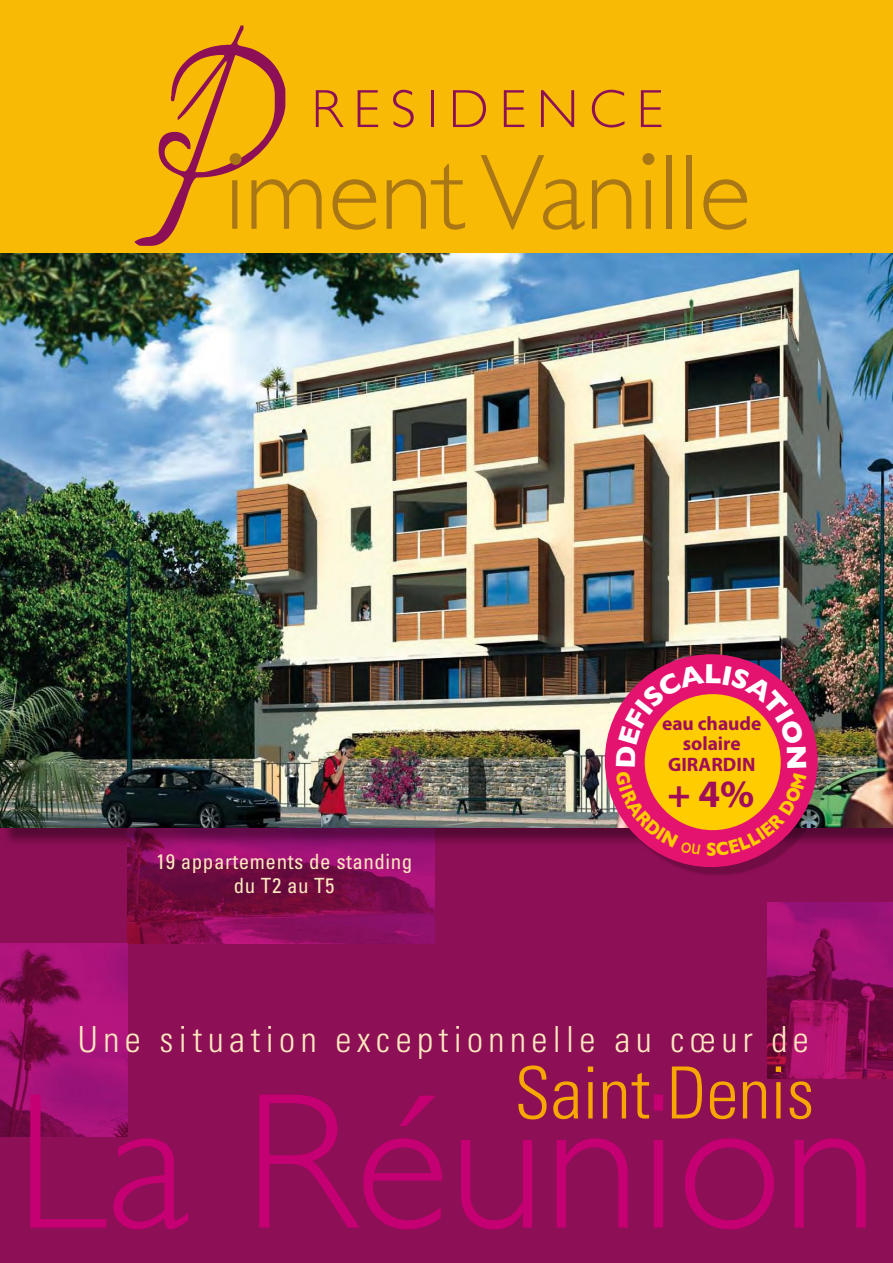
<style>
.page{position:relative;width:893px;height:1263px;background:#fff}
.page>*{position:absolute;margin:0;border:0;box-sizing:border-box;transform-origin:0 0}
.t1{font:300 195px "Gill Sans";color:#c40073}
.t2{font:300 108px "Gill Sans";color:#aa7716}
.t3{font:300 condensed 72px "Univers";color:#f6a800}
.t4{font:300 54px "Gill Sans";letter-spacing:.2em;color:#8d0f56}
.t5{font:700 38.85px "Myriad Pro";color:#a10d59}
.t6{font:300 condensed 36px "Univers";letter-spacing:.15em;color:#ffe9bf}
.t7{font:condensed 21px/24px "Univers";letter-spacing:.025em;color:#ffe9bf;text-align:center}
.t8{font:700 19.5px/19.5px "Myriad Pro";color:#a10d59;text-align:center}
.t9{font:700 19.5px "Gill Sans";color:#fc0;scale:.9 1}
</style>
<div class="page">
<div style="left:0;top:0;width:893px;height:253px;background:#f9ba05"></div>
<div style="left:0;top:467px;width:893px;height:796px;background:#8d0f56"></div>
<img style="left:127px;top:847px;width:308px;height:96px">
<img style="left:0;top:944px;width:128px;height:192px">
<img style="left:767px;top:903px;width:126px;height:176px">
<img style="left:6px;top:828px;width:887px;height:19px">
<img style="left:0;top:253px;width:893px;height:575px">
<div style="left:642px;top:153px;width:12px;height:12px;background:#aa7716;border-radius:50%"></div>
<svg style="left:134px;top:26px;width:151px;height:220px"></svg>
<div style="left:230px;top:153px;width:12px;height:12px;background:#aa7716;border-radius:50%"></div>
<img style="left:611px;top:660px;width:216px;height:215px">
<div style="left:605px;top:654px;width:213px;height:213px;background:#e41370;border-radius:50%"></div>
<svg style="left:615px;top:664px;width:191px;height:192px"></svg>
<h3 class="t4" style="left:312px;top:78px;width:353px">RESIDENCE</h3>
<h2 class="t2" style="left:225px;top:130px;width:528px">iment Vanille</h2>
<p class="t7" style="left:156px;top:849px;width:258px">19 appartements de standing du T2 au T5</p>
<p class="t8" style="left:662px;top:713px;width:101px">eau chaude solaire</p>
<p class="t8" style="left:668px;top:754px;width:89px">GIRARDIN</p>
<p class="t5" style="left:667px;top:769px;width:88px">+ 4%</p>
<p class="t9" style="left:706px;top:837px;width:14px">S</p>
<p class="t6" style="left:78px;top:1018px;width:732px">Une situation exceptionnelle au cœur de</p>
<h3 class="t3" style="left:514px;top:1050px;width:301px">Saint Denis</h3>
<h1 class="t1" style="left:15px;top:1049px;width:865px">La Réunion</h1>
</div>
